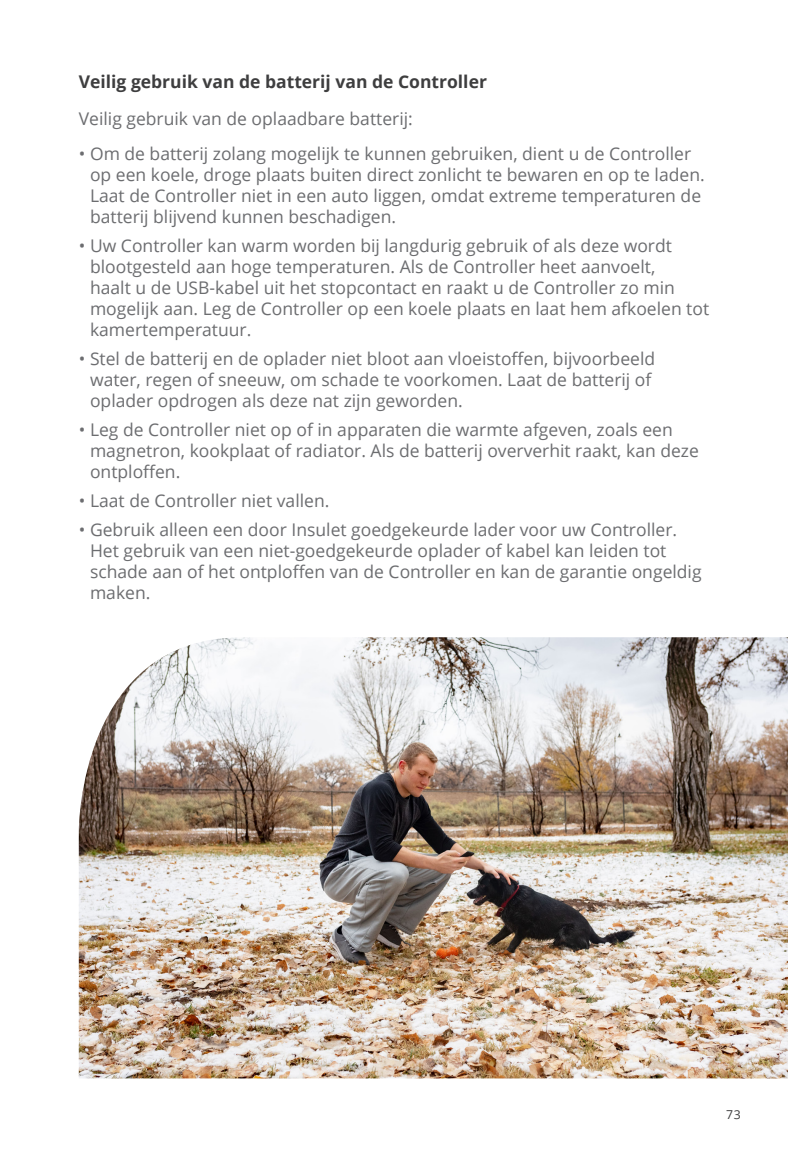
<style>
.page{position:relative;width:788px;height:1166px;background:#fff}
.page>*{position:absolute;margin:0;border:0;box-sizing:border-box;transform-origin:0 0}
.Body_Copy{font:17.5px/21px "Open Sans";color:#6c6d70}
.Subhead_Bold{font:700 17.5px "Open Sans";color:#3e3e3f}
.t1{font:12.25px "Open Sans";color:#3e3e3f}
</style>
<div class="page">
<img style="left:79px;top:637px;width:709px;height:441px">
<p class="Subhead_Bold" style="left:79px;top:70px;width:409px">Veilig gebruik van de batterij van de Controller</p>
<p class="Body_Copy" style="left:79px;top:108px;width:335px">Veilig gebruik van de oplaadbare batterij:</p>
<p class="Body_Copy" style="left:90px;top:143px;width:616px;text-indent:-11px">• Om de batterij zolang mogelijk te kunnen gebruiken, dient u de Controller op een koele, droge plaats buiten direct zonlicht te bewaren en op te laden.<br>Laat de Controller niet in een auto liggen, omdat extreme temperaturen de batterij blijvend kunnen beschadigen.</p>
<p class="Body_Copy" style="left:90px;top:235px;width:620px;text-indent:-11px">• Uw Controller kan warm worden bij langdurig gebruik of als deze wordt blootgesteld aan hoge temperaturen. Als de Controller heet aanvoelt,<br>haalt u de USB-kabel uit het stopcontact en raakt u de Controller zo min mogelijk aan. Leg de Controller op een koele plaats en laat hem afkoelen tot kamertemperatuur.</p>
<p class="Body_Copy" style="left:90px;top:348px;width:566px;text-indent:-11px">• Stel de batterij en de oplader niet bloot aan vloeistoffen, bijvoorbeeld water, regen of sneeuw, om schade te voorkomen. Laat de batterij of oplader opdrogen als deze nat zijn geworden.</p>
<p class="Body_Copy" style="left:90px;top:418px;width:610px;text-indent:-11px">• Leg de Controller niet op of in apparaten die warmte afgeven, zoals een magnetron, kookplaat of radiator. Als de batterij oververhit raakt, kan deze ontploffen.</p>
<p class="Body_Copy" style="left:79px;top:489px;width:252px">• Laat de Controller niet vallen.</p>
<p class="Body_Copy" style="left:90px;top:518px;width:613px;text-indent:-11px">• Gebruik alleen een door Insulet goedgekeurde lader voor uw Controller.<br>Het gebruik van een niet-goedgekeurde oplader of kabel kan leiden tot schade aan of het ontploffen van de Controller en kan de garantie ongeldig maken.</p>
<p class="t1" style="left:726px;top:1105px;width:16px">73</p>
</div>
